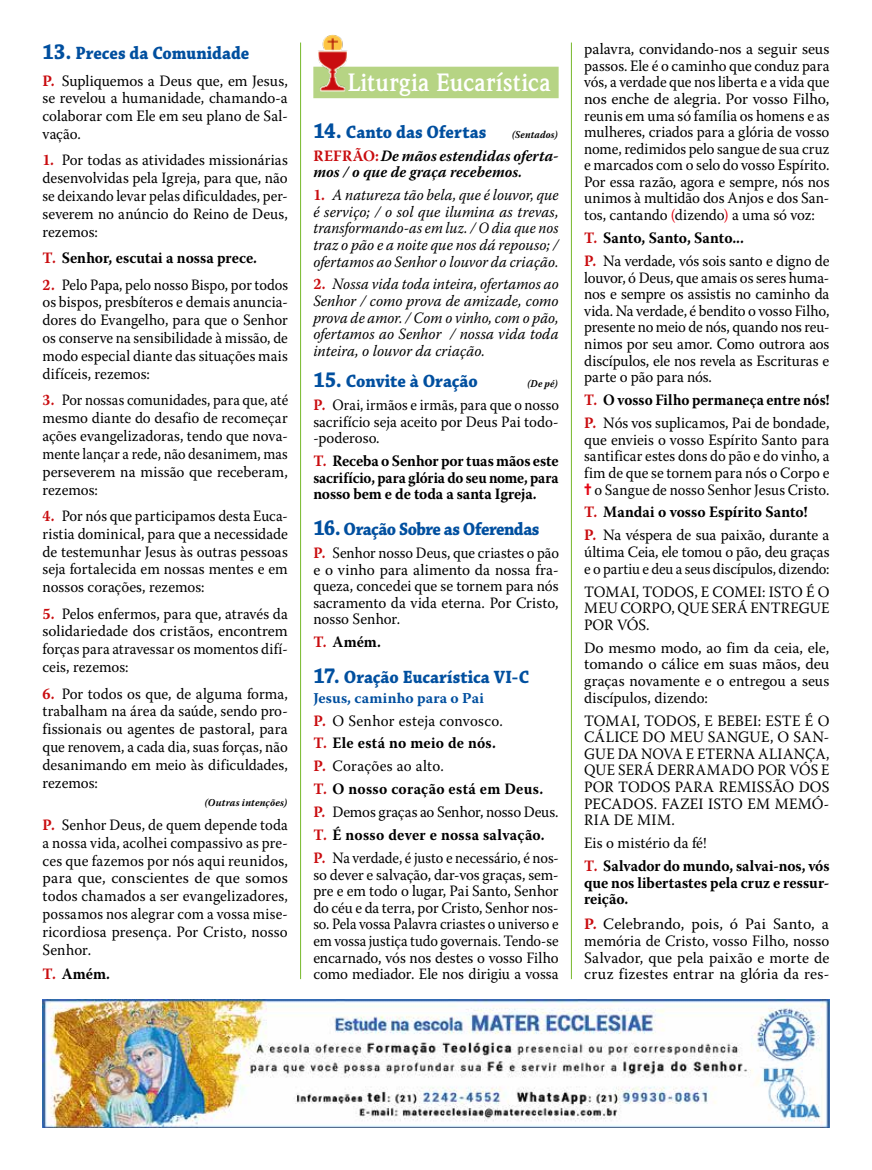
<style>
.page{position:relative;width:872px;height:1170px;background:#fff}
.page>*{position:absolute;margin:0;border:0;box-sizing:border-box;transform-origin:0 0}
.t1{font:700 25.5px "Weidemann IT Cby BT";letter-spacing:.005em;color:#fff;scale:.95 1}
.t2{font:700 18.75px "Chaparral Pro";color:#004f9f;scale:.91 1}
.t3{font:700 18.75px "Chaparral Pro";letter-spacing:-.03em;color:#004f9f;scale:.91 1}
.t4{font:15.75px/16.6px "Warnock Pro";color:#000;text-align:justify;scale:.95 1}
.t5{font:15.75px/16.6px "Warnock Pro";color:#000;text-align:justify}
.t6{font:15.75px/16.5px "Warnock Pro";color:#000;text-align:justify;scale:.92 1}
.t7{font:italic 15.75px/16.5px "Warnock Pro";letter-spacing:.005em;color:#000;text-align:justify;scale:.94 1}
.t8{font:15.75px/17.9px "Warnock Pro";color:#000;text-align:justify;scale:.94 1}
.t9{font:700 15.75px/16.5px "Warnock Pro";color:#000;text-align:justify;scale:.95 1}
.t10{font:15.75px/17.9px "Warnock Pro";color:#000;text-align:justify;scale:.91 1}
.t11{font:15.75px/17.9px "Warnock Pro";color:#000;text-align:justify;scale:.96 1}
.t12{font:15.75px/17.9px "Warnock Pro";color:#000;text-align:justify;scale:.93 1}
.t13{font:italic 700 15.75px/16.5px "Warnock Pro";letter-spacing:.01em;color:#000;scale:.95 1}
.t14{font:700 15.75px/23px "Warnock Pro";color:#000;scale:.94 1}
.t15{font:700 15px "Warnock Pro";letter-spacing:.015em;color:#004f9f}
.t16{font:italic 700 10.5px "Warnock Pro";letter-spacing:.025em;color:#000;scale:.95 1}
.t17{font:italic 700 10.5px "Warnock Pro";letter-spacing:.025em;color:#000;scale:.91 1}
.s1{font-size:22.5px}
.s2{font-weight:700;color:#c90c0f}
.s3{color:#c90c0f}
.s4{font-style:normal;color:#c90c0f}
.s5{font-weight:700;font-style:normal;color:#c90c0f}
.s6{font-weight:700}
.s7{color:#e30613}
.s8{font-family:"Monotype Sorts";font-size:16.5px;color:#e30613}
.s9{font-weight:400}
</style>
<div class="page">
<img style="left:43px;top:999px;width:786px;height:128px">
<div style="left:313px;top:67px;width:245px;height:31px;background:#b6d484"></div>
<img style="left:317px;top:34px;width:30px;height:57px">
<hr style="left:300px;top:43px;width:1px;height:936px;background:#76b82a">
<hr style="left:571px;top:43px;width:1px;height:936px;background:#76b82a">
<p class="t2" style="left:43px;top:42px;width:229px"><span class="s1">13.</span> Preces da Comunidade</p>
<p class="t11" style="left:43px;top:71px;width:257px"><span class="s2">P.</span> Supliquemos a Deus que, em Jesus, se revelou a humanidade, chamando-a colaborar com Ele em seu plano de Sal&shy;vação.</p>
<p class="t4" style="left:43px;top:151px;width:260px;line-height:17.9px"><span class="s2">1.</span> Por todas as atividades missionárias desenvolvidas pela Igreja, para que, não se deixando levar pelas dificuldades, per&shy;severem no anúncio do Reino de Deus, rezemos:</p>
<p class="t9" style="left:43px;top:249px;width:227px"><span class="s3">T.</span> Senhor, escutai a nossa prece.</p>
<p class="t6" style="left:43px;top:275px;width:268px;line-height:17.9px"><span class="s2">2.</span> Pelo Papa, pelo nosso Bispo, por todos os bispos, presbíteros e demais anuncia&shy;dores do Evangelho, para que o Senhor os conserve na sensibilidade à missão, de modo especial diante das situações mais difíceis, rezemos:</p>
<p class="t10" style="left:43px;top:391px;width:271px"><span class="s2">3.</span> Por nossas comunidades, para que, até mesmo diante do desafio de recomeçar ações evangelizadoras, tendo que nova&shy;mente lançar a rede, não desanimem, mas perseverem na missão que receberam, rezemos:</p>
<p class="t12" style="left:43px;top:506px;width:265px"><span class="s2">4.</span> Por nós que participamos desta Euca&shy;ristia dominical, para que a necessidade de testemunhar Jesus às outras pessoas seja fortalecida em nossas mentes e em nossos corações, rezemos:</p>
<p class="t4" style="left:43px;top:604px;width:260px;line-height:17.9px"><span class="s2">5.</span> Pelos enfermos, para que, através da solidariedade dos cristãos, encontrem forças para atravessar os momentos difí&shy;ceis, rezemos:</p>
<p class="t4" style="left:43px;top:684px;width:260px;line-height:17.9px"><span class="s2">6.</span> Por todos os que, de alguma forma, trabalham na área da saúde, sendo pro&shy;fissionais ou agentes de pastoral, para que renovem, a cada dia, suas forças, não desanimando em meio às dificuldades, rezemos:</p>
<p class="t16" style="left:205px;top:795px;width:88px">(Outras intenções)</p>
<p class="t8" style="left:43px;top:815px;width:263px"><span class="s2">P.</span> Senhor Deus, de quem depende toda a nossa vida, acolhei compassivo as pre&shy;ces que fazemos por nós aqui reunidos, para que, conscientes de que somos todos chamados a ser evangelizadores, possamos nos alegrar com a vossa mise&shy;ricordiosa presença. Por Cristo, nosso Senhor.</p>
<p class="t9" style="left:43px;top:965px;width:72px"><span class="s3">T.</span> Amém.</p>
<h1 class="t1" style="left:347px;top:67px;width:215px">Liturgia Eucarística</h1>
<p class="t2" style="left:313px;top:121px;width:192px"><span class="s1">14.</span> Canto das Ofertas</p>
<p class="t17" style="left:512px;top:128px;width:51px">(Sentados)</p>
<p class="t13" style="left:313px;top:147px;width:260px"><span class="s4">REFRÃO:</span>De mãos estendidas oferta&shy;mos / o que de graça recebemos.</p>
<p class="t7" style="left:313px;top:186px;width:262px"><span class="s5">1.</span> A natureza tão bela, que é louvor, que é serviço; / o sol que ilumina as trevas, transformando-as em luz. / O dia que nos traz o pão e a noite que nos dá repouso; / ofertamos ao Senhor o louvor da criação.</p>
<p class="t7" style="left:313px;top:276px;width:262px"><span class="s5">2.</span> Nossa vida toda inteira, ofertamos ao Senhor / como prova de amizade, como prova de amor. / Com o vinho, com o pão, ofertamos ao Senhor / nossa vida toda inteira, o louvor da criação.</p>
<p class="t2" style="left:313px;top:370px;width:182px"><span class="s1">15.</span> Convite à Oração</p>
<p class="t17" style="left:527px;top:377px;width:35px">(De pé)</p>
<p class="t6" style="left:313px;top:396px;width:268px"><span class="s2">P.</span> Orai, irmãos e irmãs, para que o nosso sacrifício seja aceito por Deus Pai todo--poderoso.</p>
<p class="t9" style="left:313px;top:452px;width:260px"><span class="s3">T.</span> Receba o Senhor por tuas mãos este sacrifício, para glória do seu nome, para nosso bem e de toda a santa Igreja.</p>
<p class="t3" style="left:313px;top:518px;width:250px"><span class="s1">16.</span> Oração Sobre as Oferendas</p>
<p class="t6" style="left:313px;top:544px;width:268px"><span class="s2">P.</span> Senhor nosso Deus, que criastes o pão e o vinho para alimento da nossa fra&shy;queza, concedei que se tornem para nós sacramento da vida eterna. Por Cristo, nosso Senhor.</p>
<p class="t9" style="left:313px;top:633px;width:72px"><span class="s3">T.</span> Amém.</p>
<p class="t2" style="left:313px;top:666px;width:239px"><span class="s1">17.</span> Oração Eucarística VI-C</p>
<p class="t15" style="left:313px;top:688px;width:172px">Jesus, caminho para o Pai</p>
<p class="t4" style="left:313px;top:708px;width:260px;line-height:23px;text-align:left"><span class="s2">P.</span> O Senhor esteja convosco.<br><span class="s2">T.</span> <span class="s6">Ele está no meio de nós.<br></span><span class="s2">P.</span> Corações ao alto.<br><span class="s2">T.</span> <span class="s6">O nosso coração está em Deus.<br></span><span class="s2">P.</span> Demos graças ao Senhor, nosso Deus.<br><span class="s2">T.</span> <span class="s6">É nosso dever e nossa salvação.<br></span><span class="s2">P.</span> Na verdade, é justo e necessário, é nos-</p>
<p class="t4" style="left:313px;top:866px;width:260px">so dever e salvação, dar-vos graças, sem&shy;pre e em todo o lugar, Pai Santo, Senhor do céu e da terra, por Cristo, Senhor nos&shy;so. Pela vossa Palavra criastes o universo e em vossa justiça tudo governais. Tendo-se encarnado, vós nos destes o vosso Filho como mediador. Ele nos dirigiu a vossa</p>
<p class="t5" style="left:584px;top:40px;width:247px">palavra, convidando-nos a seguir seus passos. Ele é o caminho que conduz para vós, a verdade que nos liberta e a vida que nos enche de alegria. Por vosso Filho, reunis em uma só família os homens e as mulheres, criados para a glória de vosso nome, redimidos pelo sangue de sua cruz e marcados com o selo do vosso Espírito.<br>Por essa razão, agora e sempre, nós nos unimos à multidão dos Anjos e dos San&shy;tos, cantando <span class="s7">(</span>dizendo<span class="s7">)</span> a uma só voz:</p>
<p class="t4" style="left:584px;top:226px;width:260px;line-height:23px"><span class="s2">T.</span> <span class="s6">Santo, Santo, Santo...<br></span><span class="s2">P.</span> Na verdade, vós sois santo e digno de</p>
<p class="t4" style="left:584px;top:269px;width:260px">louvor, ó Deus, que amais os seres huma&shy;nos e sempre os assistis no caminho da vida. Na verdade, é bendito o vosso Filho, presente no meio de nós, quando nos reu&shy;nimos por seu amor. Como outrora aos discípulos, ele nos revela as Escrituras e parte o pão para nós.</p>
<p class="t4" style="left:584px;top:388px;width:260px;line-height:23px"><span class="s2">T.</span> <span class="s6">O vosso Filho permaneça entre nós!<br></span><span class="s2">P.</span> Nós vos suplicamos, Pai de bondade,</p>
<p class="t4" style="left:584px;top:431px;width:260px">que envieis o vosso Espírito Santo para santificar estes dons do pão e do vinho, a fim de que se tornem para nós o Corpo e <span class="s8">=</span> o Sangue de nosso Senhor Jesus Cristo.</p>
<p class="t11" style="left:584px;top:500px;width:257px;line-height:23px"><span class="s2">T.</span> <span class="s6">Mandai o vosso Espírito Santo!<br></span><span class="s2">P.</span> Na véspera de sua paixão, durante a</p>
<p class="t4" style="left:584px;top:543px;width:260px">última Ceia, ele tomou o pão, deu graças e o partiu e deu a seus discípulos, dizendo:</p>
<p class="t4" style="left:584px;top:582px;width:260px">TOMAI, TODOS, E COMEI: ISTO É O MEU CORPO, QUE SERÁ ENTREGUE POR VÓS.</p>
<p class="t5" style="left:584px;top:639px;width:247px">Do mesmo modo, ao fim da ceia, ele, tomando o cálice em suas mãos, deu graças novamente e o entregou a seus discípulos, dizendo:</p>
<p class="t4" style="left:584px;top:711px;width:260px">TOMAI, TODOS, E BEBEI: ESTE É O CÁLICE DO MEU SANGUE, O SAN-GUE DA NOVA E ETERNA ALIANÇA, QUE SERÁ DERRAMADO POR VÓS E POR TODOS PARA REMISSÃO DOS PECADOS. FAZEI ISTO EM MEMÓ-RIA DE MIM.</p>
<p class="t14" style="left:584px;top:831px;width:262px"><span class="s9">Eis o mistério da fé!<br></span><span class="s3">T.</span> Salvador do mundo, salvai-nos, vós</p>
<p class="t9" style="left:584px;top:873px;width:260px">que nos libertastes pela cruz e ressur&shy;reição.</p>
<p class="t5" style="left:584px;top:915px;width:247px"><span class="s2">P.</span> Celebrando, pois, ó Pai Santo, a memória de Cristo, vosso Filho, nosso Salvador, que pela paixão e morte de cruz fizestes entrar na glória da res-</p>
</div>
